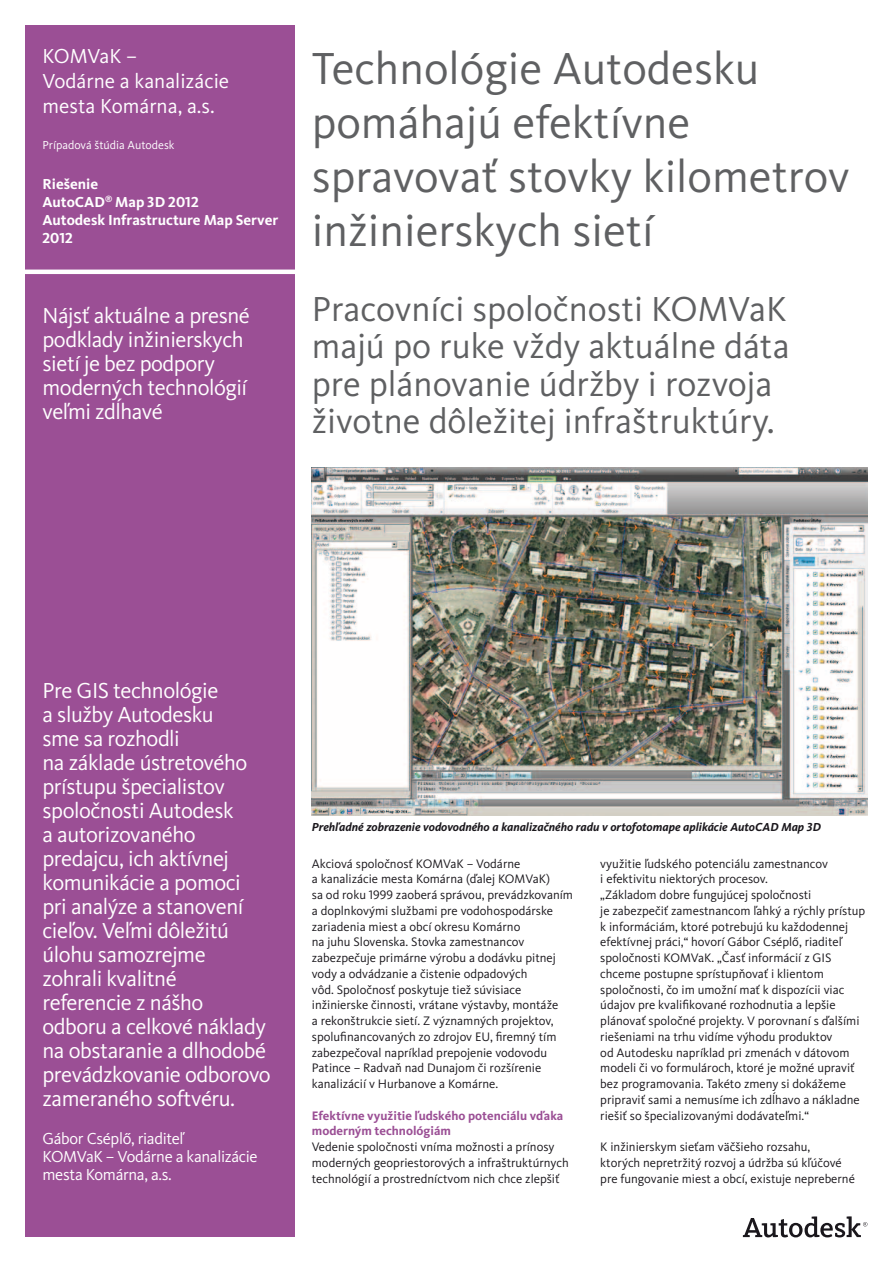
<style>
.page{position:relative;width:893px;height:1263px;background:#fff}
.page>*{position:absolute;margin:0;border:0;box-sizing:border-box;transform-origin:0 0}
.t1{font:46.5px/54px "Kievit Pro";color:#5f6062}
.t2{font:36px/37.5px "Kievit Pro";color:#5f6062}
.t3{font:22.5px/24px "Kievit Pro";letter-spacing:-.02em;color:#fff}
.t4{font:21px/25.2px "Kievit Pro";color:#fff}
.t5{font:16.5px/18px "Kievit Pro";letter-spacing:-.02em;color:#fff}
.t6{font:700 15px/18px "Kievit Pro";color:#fff}
.t7{font:12.75px/15.8px "Kievit Pro";color:#1a171c}
.t8{font:700 12.75px/15.8px "Kievit Pro";color:#9b4f95}
.t9{font:italic 700 12px "Kievit Pro";color:#1a171c}
.t10{font:12px "Kievit Pro";color:#fff}
</style>
<div class="page">
<div style="left:26px;top:26px;width:269px;height:1211px;background:#9b4f95"></div>
<img style="left:312px;top:468px;width:555px;height:347px">
<hr style="left:18px;top:270px;width:282px;height:4px;background:#fff">
<svg style="left:743px;top:1216px;width:124px;height:21px"></svg>
<h3 class="t4" style="left:43px;top:43px;width:188px">KOMVaK –<br>Vodárne a kanalizácie mesta Komárna, a.s.</h3>
<p class="t10" style="left:43px;top:138px;width:134px">Prípadová štúdia Autodesk</p>
<p class="t6" style="left:43px;top:175px;width:237px">Riešenie<br>AutoCAD<sup>®</sup> Map 3D 2012<br>Autodesk Infrastructure Map Server<br>2012</p>
<h3 class="t3" style="left:43px;top:303px;width:209px">Nájsť aktuálne a presné podklady inžinierskych sietí je bez podpory moderných technológií veľmi zdĺhavé</h3>
<h1 class="t1" style="left:312px;top:41px;width:539px">Technológie Autodesku pomáhajú efektívne spravovať stovky kilometrov inžinierskych sietí</h1>
<h2 class="t2" style="left:312px;top:290px;width:479px">Pracovníci spoločnosti KOMVaK majú po ruke vždy aktuálne dáta pre plánovanie údržby i rozvoja životne dôležitej infraštruktúry.</h2>
<p class="t3" style="left:43px;top:678px;width:230px">Pre GIS technológie<br>a služby Autodesku<br>sme sa rozhodli<br>na základe ústretového prístupu špecialistov spoločnosti Autodesk<br>a autorizovaného predajcu, ich aktívnej komunikácie a pomoci pri analýze a stanovení cieľov. Veľmi dôležitú úlohu samozrejme zohrali kvalitné referencie z nášho odboru a celkové náklady na obstaranie a dlhodobé prevádzkovanie odborovo zameraného softvéru.</p>
<p class="t5" style="left:43px;top:1129px;width:217px">Gábor Cséplő, riaditeľ<br>KOMVaK – Vodárne a kanalizácie mesta Komárna, a.s.</p>
<p class="t9" style="left:312px;top:820px;width:511px">Prehľadné zobrazenie vodovodného a kanalizačného radu v ortofotomape aplikácie AutoCAD Map 3D</p>
<p class="t7" style="left:312px;top:855px;width:263px">Akciová spoločnosť KOMVaK – Vodárne<br>a kanalizácie mesta Komárna (ďalej KOMVaK)<br>sa od roku 1999 zaoberá správou, prevádzkovaním a doplnkovými službami pre vodohospodárske zariadenia miest a obcí okresu Komárno<br>na juhu Slovenska. Stovka zamestnancov zabezpečuje primárne výrobu a dodávku pitnej vody a odvádzanie a čistenie odpadových<br>vôd. Spoločnosť poskytuje tiež súvisiace inžinierske činnosti, vrátane výstavby, montáže<br>a rekonštrukcie sietí. Z významných projektov, spolufinancovaných zo zdrojov EU, firemný tím zabezpečoval napríklad prepojenie vodovodu Patince – Radvaň nad Dunajom či rozšírenie kanalizácií v Hurbanove a Komárne.</p>
<p class="t8" style="left:312px;top:1107px;width:253px">Efektívne využitie ľudského potenciálu vďaka moderným technológiám</p>
<p class="t7" style="left:312px;top:1139px;width:259px">Vedenie spoločnosti vníma možnosti a prínosy moderných geopriestorových a infraštruktúrnych technológií a prostredníctvom nich chce zlepšiť</p>
<p class="t7" style="left:600px;top:855px;width:266px">využitie ľudského potenciálu zamestnancov<br>i efektivitu niektorých procesov.<br>„Základom dobre fungujúcej spoločnosti<br>je zabezpečiť zamestnancom ľahký a rýchly prístup k informáciám, ktoré potrebujú ku každodennej efektívnej práci,“ hovorí Gábor Cséplő, riaditeľ spoločnosti KOMVaK. „Časť informácií z GIS chceme postupne sprístupňovať i klientom spoločnosti, čo im umožní mať k dispozícii viac údajov pre kvalifikované rozhodnutia a lepšie plánovať spoločné projekty. V porovnaní s ďalšími riešeniami na trhu vidíme výhodu produktov<br>od Autodesku napríklad pri zmenách v dátovom modeli či vo formulároch, ktoré je možné upraviť bez programovania. Takéto zmeny si dokážeme pripraviť sami a nemusíme ich zdĺhavo a nákladne riešiť so špecializovanými dodávateľmi.“</p>
<p class="t7" style="left:600px;top:1139px;width:256px">K inžinierskym sieťam väčšieho rozsahu,<br>ktorých nepretržitý rozvoj a údržba sú kľúčové pre fungovanie miest a obcí, existuje nepreberné</p>
</div>
